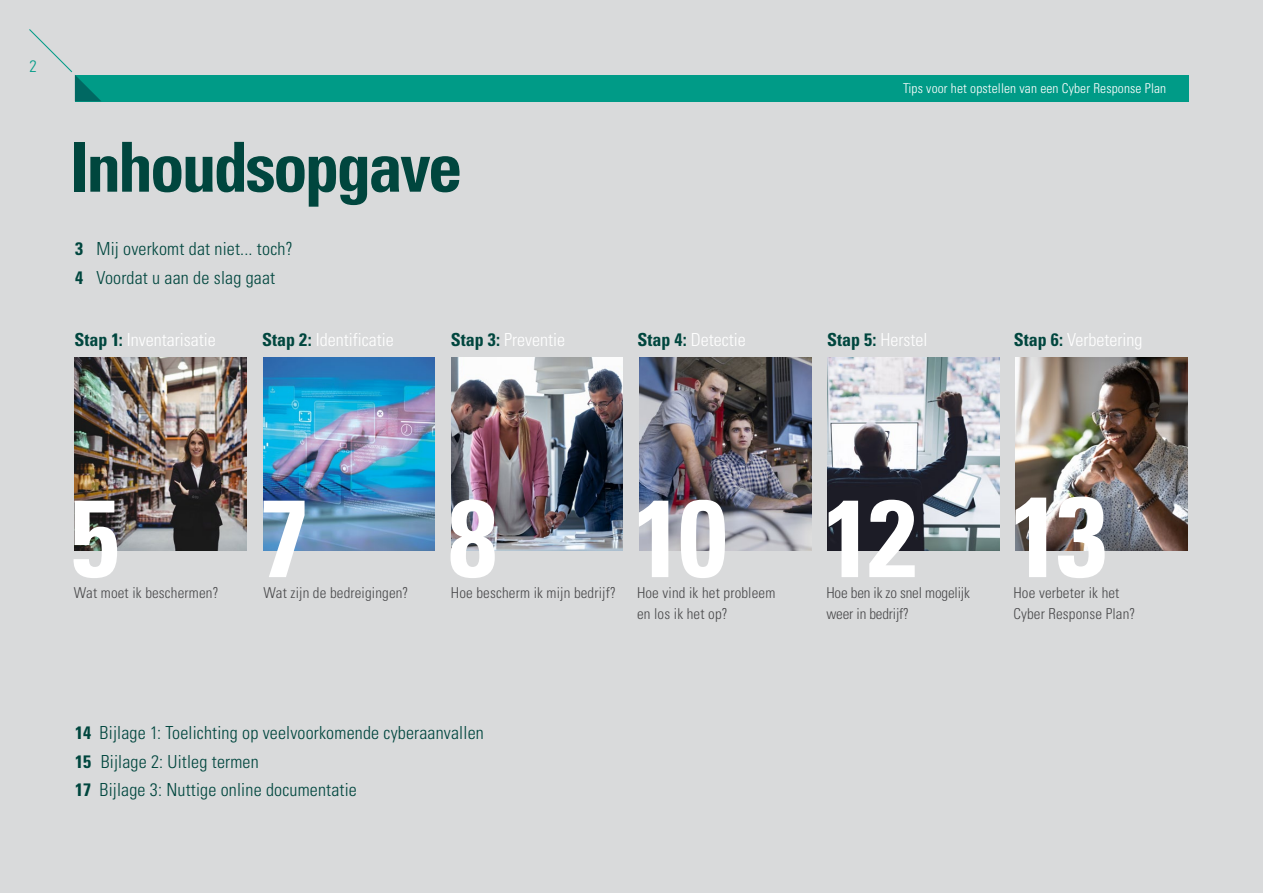
<style>
.page{position:relative;width:1263px;height:893px;background:#fff}
.page>*{position:absolute;margin:0;border:0;box-sizing:border-box;transform-origin:0 0}
.t1{font:700 condensed 113.85px "Univers LT Std";color:#fff}
.t2{font:700 condensed 109.5px "Univers LT Std";color:#fff}
.t3{font:700 condensed 69px "Univers LT Std";letter-spacing:-.04em;color:#00463e}
.t4{font:300 condensed 18px/28.5px "Univers LT Std";letter-spacing:.01em;color:#00463e}
.t5{font:300 condensed 18px "Univers LT Std";color:#fff}
.t6{font:300 condensed 16.5px "Univers LT Std";color:#009b87}
.t7{font:300 condensed 15px/21px "Univers LT Std";letter-spacing:.01em;color:#4b4b4d}
.t8{font:300 condensed 15px/21px "Univers LT Std";letter-spacing:-.01em;color:#4b4b4d}
.t9{font:300 condensed 13.5px "Univers LT Std";letter-spacing:.01em;color:#fff}
.s1{font-weight:700}
.s2{font-weight:700;color:#00463e}
</style>
<div class="page">
<div style="left:0;top:0;width:1263px;height:892px;background:#d9dadb"></div>
<div style="left:75px;top:75px;width:1113px;height:26px;background:#009b87"></div>
<img style="left:75px;top:358px;width:171px;height:193px">
<img style="left:263px;top:358px;width:172px;height:193px">
<img style="left:451px;top:358px;width:172px;height:193px">
<img style="left:639px;top:358px;width:172px;height:193px">
<img style="left:828px;top:358px;width:171px;height:193px">
<img style="left:1016px;top:358px;width:171px;height:193px">
<svg style="left:29px;top:29px;width:72px;height:72px"></svg>
<p class="t6" style="left:29px;top:56px;width:9px">2</p>
<h3 class="t3" style="left:70px;top:125px;width:394px">Inhoudsopgave</h3>
<p class="t4" style="left:75px;top:235px;width:219px"><span class="s1">3</span> Mij overkomt dat niet... toch?<br><span class="s1">4</span> Voordat u aan de slag gaat</p>
<p class="t5" style="left:74px;top:329px;width:143px"><span class="s2">Stap 1:</span> Inventarisatie</p>
<p class="t5" style="left:262px;top:329px;width:133px"><span class="s2">Stap 2:</span> Identificatie</p>
<p class="t5" style="left:451px;top:329px;width:116px"><span class="s2">Stap 3:</span> Preventie</p>
<p class="t5" style="left:637px;top:329px;width:110px"><span class="s2">Stap 4:</span> Detectie</p>
<p class="t9" style="left:903px;top:80px;width:265px">Tips voor het opstellen van een Cyber Response Plan</p>
<p class="t5" style="left:827px;top:329px;width:102px"><span class="s2">Stap 5:</span> Herstel</p>
<p class="t5" style="left:1014px;top:329px;width:130px"><span class="s2">Stap 6:</span> Verbetering</p>
<h2 class="t2" style="left:70px;top:471px;width:50px">5</h2>
<p class="t7" style="left:74px;top:582px;width:146px">Wat moet ik beschermen?</p>
<h2 class="t2" style="left:260px;top:471px;width:50px">7</h2>
<p class="t7" style="left:264px;top:582px;width:146px">Wat zijn de bedreigingen?</p>
<h2 class="t2" style="left:448px;top:471px;width:50px">8</h2>
<p class="t7" style="left:451px;top:582px;width:166px">Hoe bescherm ik mijn bedrijf?</p>
<h2 class="t2" style="left:633px;top:471px;width:95px">10</h2>
<p class="t7" style="left:637px;top:582px;width:140px">Hoe vind ik het probleem en los ik het op?</p>
<p class="t4" style="left:75px;top:719px;width:410px"><span class="s1">14</span> Bijlage 1: Toelichting op veelvoorkomende cyberaanvallen<br><span class="s1">15</span> Bijlage 2: Uitleg termen<br><span class="s1">17</span> Bijlage 3: Nuttige online documentatie</p>
<h2 class="t2" style="left:823px;top:471px;width:95px">12</h2>
<p class="t8" style="left:826px;top:582px;width:145px">Hoe ben ik zo snel mogelijk weer in bedrijf?</p>
<h1 class="t1" style="left:1010px;top:467px;width:99px">13</h1>
<p class="t7" style="left:1013px;top:582px;width:123px">Hoe verbeter ik het<br>Cyber Response Plan?</p>
</div>
